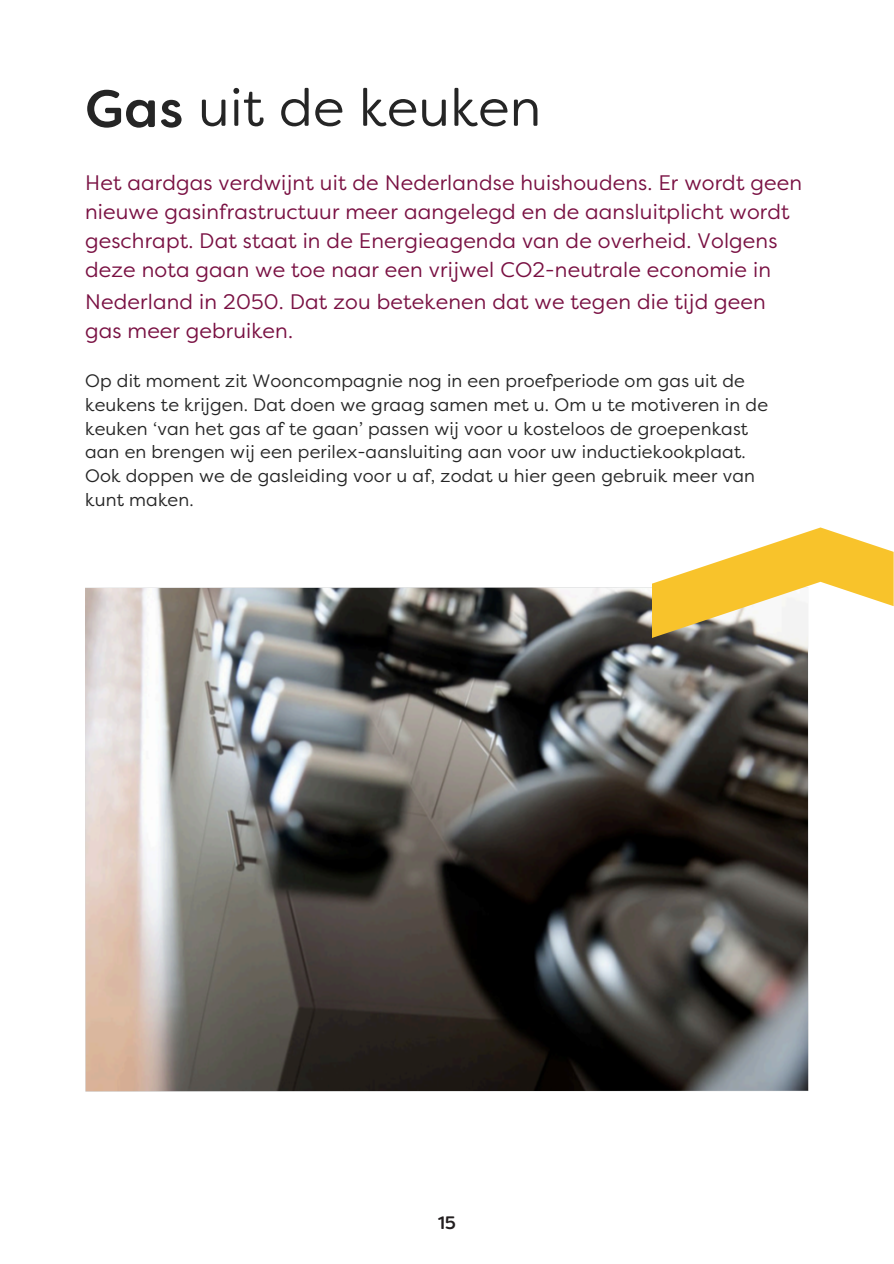
<style>
.page{position:relative;width:894px;height:1264px;background:#fff}
.page>*{position:absolute;margin:0;border:0;box-sizing:border-box;transform-origin:0 0}
.t1{font:52.5px "Filson Soft";letter-spacing:.005em;color:#252525}
.t2{font:21px/29.2px "Filson Pro";letter-spacing:.005em;color:#791042}
.t3{font:18px/23.7px "Filson Pro";letter-spacing:.01em;color:#252525}
.t4{font:500 18px "Filson Soft";color:#231f20}
.s1{font-weight:500}
</style>
<div class="page">
<img style="left:85px;top:587px;width:723px;height:504px">
<svg style="left:651px;top:527px;width:242px;height:111px"></svg>
<p class="t1" style="left:85px;top:88px;width:457px"><span class="s1">Gas</span> uit de keuken</p>
<h3 class="t2" style="left:85px;top:168px;width:718px">Het aardgas verdwijnt uit de Nederlandse huishoudens. Er wordt geen nieuwe gasinfrastructuur meer aangelegd en de aansluitplicht wordt geschrapt. Dat staat in de Energieagenda van de overheid. Volgens deze nota gaan we toe naar een vrijwel CO2-neutrale economie in</h3>
<h3 class="t2" style="left:85px;top:287px;width:682px">Nederland in 2050. Dat zou betekenen dat we tegen die tijd geen gas meer gebruiken.</h3>
<p class="t3" style="left:85px;top:369px;width:684px">Op dit moment zit Wooncompagnie nog in een proefperiode om gas uit de keukens te krijgen. Dat doen we graag samen met u. Om u te motiveren in de keuken ‘van het gas af te gaan’ passen wij voor u kosteloos de groepenkast aan en brengen wij een perilex-aansluiting aan voor uw inductiekookplaat.<br>Ook doppen we de gasleiding voor u af, zodat u hier geen gebruik meer van kunt maken.</p>
<h2 class="t4" style="left:437px;top:1216px;width:20px">15</h2>
</div>
